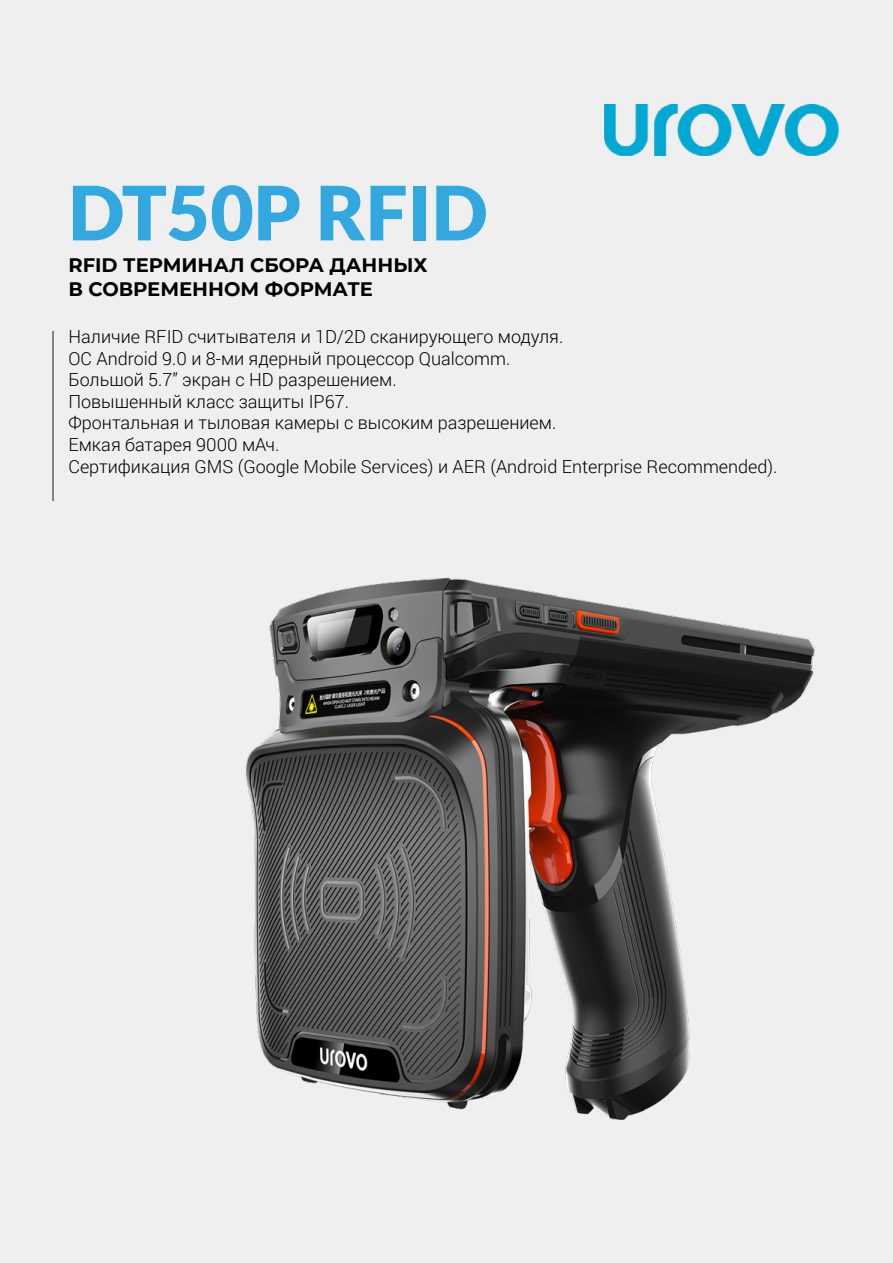
<style>
.page{position:relative;width:893px;height:1263px;background:#efefef}
.page>*{position:absolute;margin:0;border:0;box-sizing:border-box;transform-origin:0 0}
.t1{font:900 75px "Lato";color:#33a8e0}
.t2{font:700 19.5px/23.4px "Montserrat";color:#000}
.t3{font:300 18px/21.6px "Roboto";color:#000}
</style>
<div class="page">
<img style="left:245px;top:577px;width:571px;height:543px">
<img style="left:604px;top:105px;width:235px;height:50px">
<hr style="left:52px;top:331px;width:2px;height:170px;background:#000">
<h1 class="t1" style="left:68px;top:169px;width:420px">DT50P RFID</h1>
<p class="t2" style="left:68px;top:253px;width:360px">RFID ТЕРМИНАЛ СБОРА ДАННЫХ<br>В СОВРЕМЕННОМ ФОРМАТЕ</p>
<p class="t3" style="left:68px;top:325px;width:711px">Наличие RFID считывателя и 1D/2D сканирующего модуля.<br>ОС Android 9.0 и 8-ми ядерный процессор Qualcomm.<br>Большой 5.7” экран с HD разрешением.<br>Повышенный класс защиты IP67.<br>Фронтальная и тыловая камеры с высоким разрешением.<br>Емкая батарея 9000 мАч.<br>Сертификация GMS (Google Mobile Services) и AER (Android Enterprise Recommended).</p>
</div>
